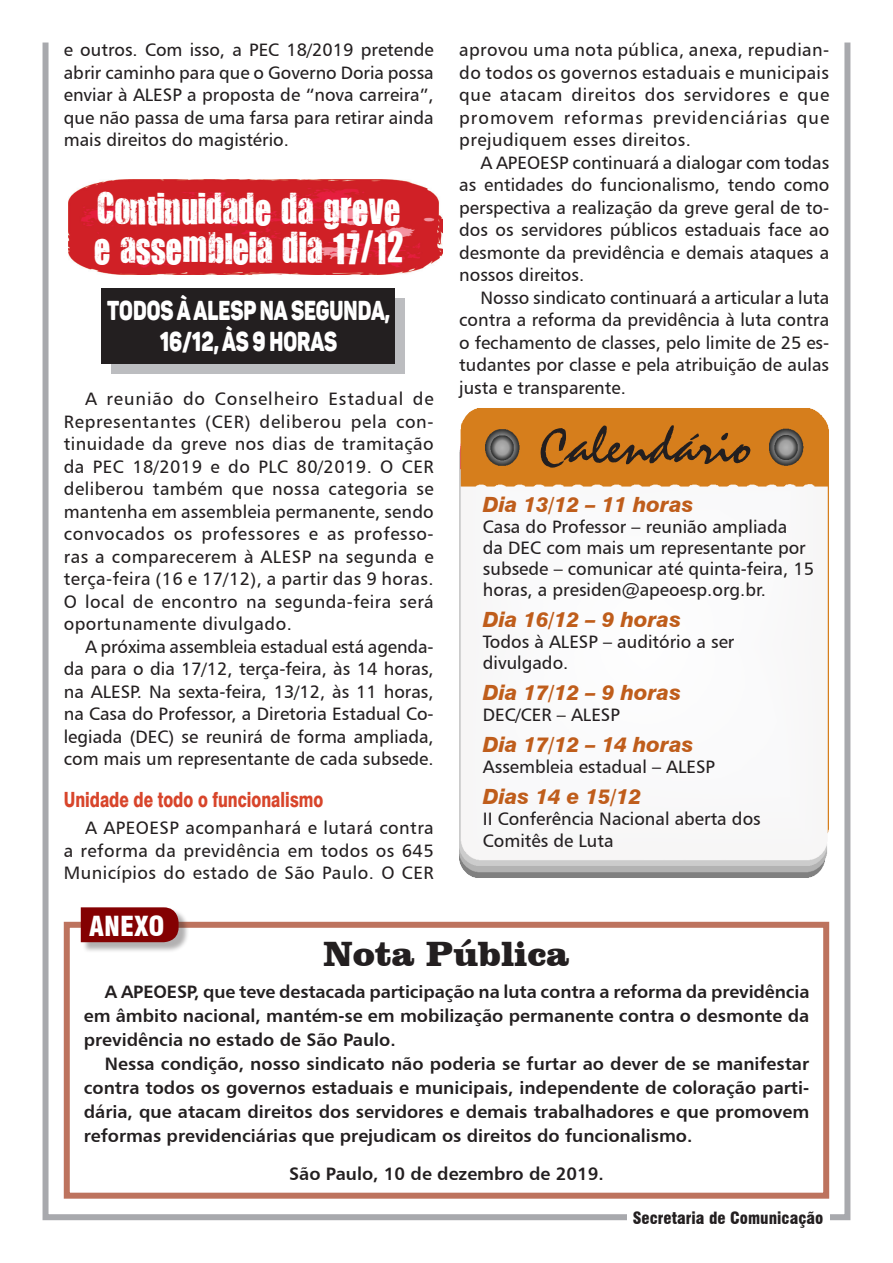
<style>
.page{position:relative;width:893px;height:1263px;background:#fff}
.page>*{position:absolute;margin:0;border:0;box-sizing:border-box;transform-origin:0 0}
.Corpo_do_texto{font:54px "Staccato 222 BT";color:#231f20}
.Corpo_do_texto-2{font:36px "You Are Loved";color:#fff}
.Corpo_do_texto-3{font:900 36px "Clarendon BT";color:#231f20}
.Corpo_do_texto-4{font:27px/31.5px "Panton Black Caps";color:#fff;text-align:center;scale:.75 1}
.Corpo_do_texto-5{font:900 condensed 27px "Swiss 721 BT";color:#fff}
.Corpo_do_texto-6{font:italic 800 21px "Swiss 721 BT";color:#bf5d1b}
.Subtítulo_2{font:800 21px "Swiss 721 BT";color:#d8452b;scale:.75 1}
.Corpo_do_texto-7{font:18px/22.5px "Humanist 777 BT Roman B";color:#231f20;text-align:justify}
.Corpo_do_texto-8{font:18px/24px "Humanist 777 BT Bold B";color:#231f20;text-align:justify}
.t1{font:900 condensed 16.5px "Swiss 721 BT";color:#231f20}
</style>
<div class="page">
<div style="left:43px;top:40px;width:807px;height:1180px;border:6px solid #a8a9ad"></div>
<div style="left:112px;top:298px;width:293px;height:75px;background:#bcbdc0"></div>
<div style="left:101px;top:288px;width:293px;height:76px;background:#231f20"></div>
<img style="left:68px;top:180px;width:374px;height:95px">
<div style="left:64px;top:922px;width:765px;height:277px;border:6px solid #bd735e"></div>
<div style="left:82px;top:909px;width:107px;height:44px;background:#231f20;opacity:.35"></div>
<div style="left:81px;top:907px;width:98px;height:35px;background:#840102"></div>
<img style="left:459px;top:408px;width:370px;height:470px">
<div style="left:627px;top:1210px;width:202px;height:18px;background:#fff"></div>
<p class="Corpo_do_texto-7" style="left:64px;top:38px;width:371px">e outros. Com isso, a PEC 18/2019 pretende abrir caminho para que o Governo Doria possa enviar à ALESP a proposta de “nova carreira”, que não passa de uma farsa para retirar ainda mais direitos do magistério.</p>
<p class="Corpo_do_texto-2" style="left:97px;top:184px;width:305px">Continuidade da greve</p>
<p class="Corpo_do_texto-2" style="left:94px;top:223px;width:311px">e assembleia dia 17/12</p>
<p class="Corpo_do_texto-4" style="left:107px;top:294px;width:379px">TODOS À ALESP NA SEGUNDA,<br>16/12, ÀS 9 HORAS</p>
<p class="Corpo_do_texto-7" style="left:64px;top:387px;width:372px;text-indent:21px">A reunião do Conselheiro Estadual de Representantes (CER) deliberou pela con&shy;tinuidade da greve nos dias de tramitação da PEC 18/2019 e do PLC 80/2019. O CER deliberou também que nossa categoria se mantenha em assembleia permanente, sendo convocados os professores e as professo&shy;ras a comparecerem à ALESP na segunda e terça-feira (16 e 17/12), a partir das 9 horas.<br>O local de encontro na segunda-feira será oportunamente divulgado.</p>
<p class="Corpo_do_texto-7" style="left:64px;top:635px;width:371px;text-indent:21px">A próxima assembleia estadual está agenda&shy;da para o dia 17/12, terça-feira, às 14 horas, na ALESP. Na sexta-feira, 13/12, às 11 horas, na Casa do Professor, a Diretoria Estadual Co&shy;legiada (DEC) se reunirá de forma ampliada, com mais um representante de cada subsede.</p>
<p class="Subtítulo_2" style="left:64px;top:787px;width:348px">Unidade de todo o funcionalismo</p>
<p class="Corpo_do_texto-7" style="left:64px;top:816px;width:371px;text-indent:21px">A APEOESP acompanhará e lutará contra a reforma da previdência em todos os 645<br>Municípios do estado de São Paulo. O CER</p>
<p class="Corpo_do_texto-5" style="left:89px;top:909px;width:77px">ANEXO</p>
<p class="Corpo_do_texto-7" style="left:459px;top:38px;width:372px">aprovou uma nota pública, anexa, repudian&shy;do todos os governos estaduais e municipais que atacam direitos dos servidores e que promovem reformas previdenciárias que prejudiquem esses direitos.</p>
<p class="Corpo_do_texto-7" style="left:459px;top:151px;width:372px;text-indent:21px">A APEOESP continuará a dialogar com todas as entidades do funcionalismo, tendo como perspectiva a realização da greve geral de to&shy;dos os servidores públicos estaduais face ao desmonte da previdência e demais ataques a nossos direitos.</p>
<p class="Corpo_do_texto-7" style="left:459px;top:286px;width:372px;text-indent:21px">Nosso sindicato continuará a articular a luta contra a reforma da previdência à luta contra o fechamento de classes, pelo limite de 25 es&shy;tudantes por classe e pela atribuição de aulas justa e transparente.</p>
<p class="Corpo_do_texto" style="left:538px;top:416px;width:217px">Calendário</p>
<p class="Corpo_do_texto-6" style="left:483px;top:492px;width:212px">Dia 13/12 – 11 horas</p>
<p class="Corpo_do_texto-7" style="left:483px;top:516px;width:333px;line-height:21px;text-align:left">Casa do Professor – reunião ampliada<br>da DEC com mais um representante por subsede – comunicar até quinta-feira, 15 horas, a presiden@apeoesp.org.br.</p>
<p class="Corpo_do_texto-6" style="left:483px;top:607px;width:200px">Dia 16/12 – 9 horas</p>
<p class="Corpo_do_texto-7" style="left:483px;top:631px;width:253px;line-height:21px">Todos à ALESP – auditório a ser divulgado.</p>
<p class="Corpo_do_texto-6" style="left:483px;top:680px;width:200px">Dia 17/12 – 9 horas</p>
<p class="Corpo_do_texto-7" style="left:483px;top:704px;width:139px">DEC/CER – ALESP</p>
<p class="Corpo_do_texto-6" style="left:483px;top:732px;width:212px">Dia 17/12 – 14 horas</p>
<p class="Corpo_do_texto-7" style="left:483px;top:756px;width:234px">Assembleia estadual – ALESP</p>
<p class="Corpo_do_texto-6" style="left:483px;top:784px;width:160px">Dias 14 e 15/12</p>
<p class="Corpo_do_texto-7" style="left:483px;top:808px;width:279px;line-height:21px">II Conferência Nacional aberta dos<br>Comitês de Luta</p>
<p class="Corpo_do_texto-3" style="left:324px;top:931px;width:247px">Nota Pública</p>
<p class="Corpo_do_texto-8" style="left:84px;top:979px;width:727px;text-indent:21px">A APEOESP, que teve destacada participação na luta contra a reforma da previdência em âmbito nacional, mantém-se em mobilização permanente contra o desmonte da previdência no estado de São Paulo.</p>
<p class="Corpo_do_texto-8" style="left:84px;top:1051px;width:727px;text-indent:21px">Nessa condição, nosso sindicato não poderia se furtar ao dever de se manifestar contra todos os governos estaduais e municipais, independente de coloração parti&shy;dária, que atacam direitos dos servidores e demais trabalhadores e que promovem reformas previdenciárias que prejudicam os direitos do funcionalismo.</p>
<p class="Corpo_do_texto-8" style="left:289px;top:1161px;width:316px">São Paulo, 10 de dezembro de 2019.</p>
<p class="t1" style="left:633px;top:1208px;width:192px">Secretaria de Comunicação</p>
</div>
